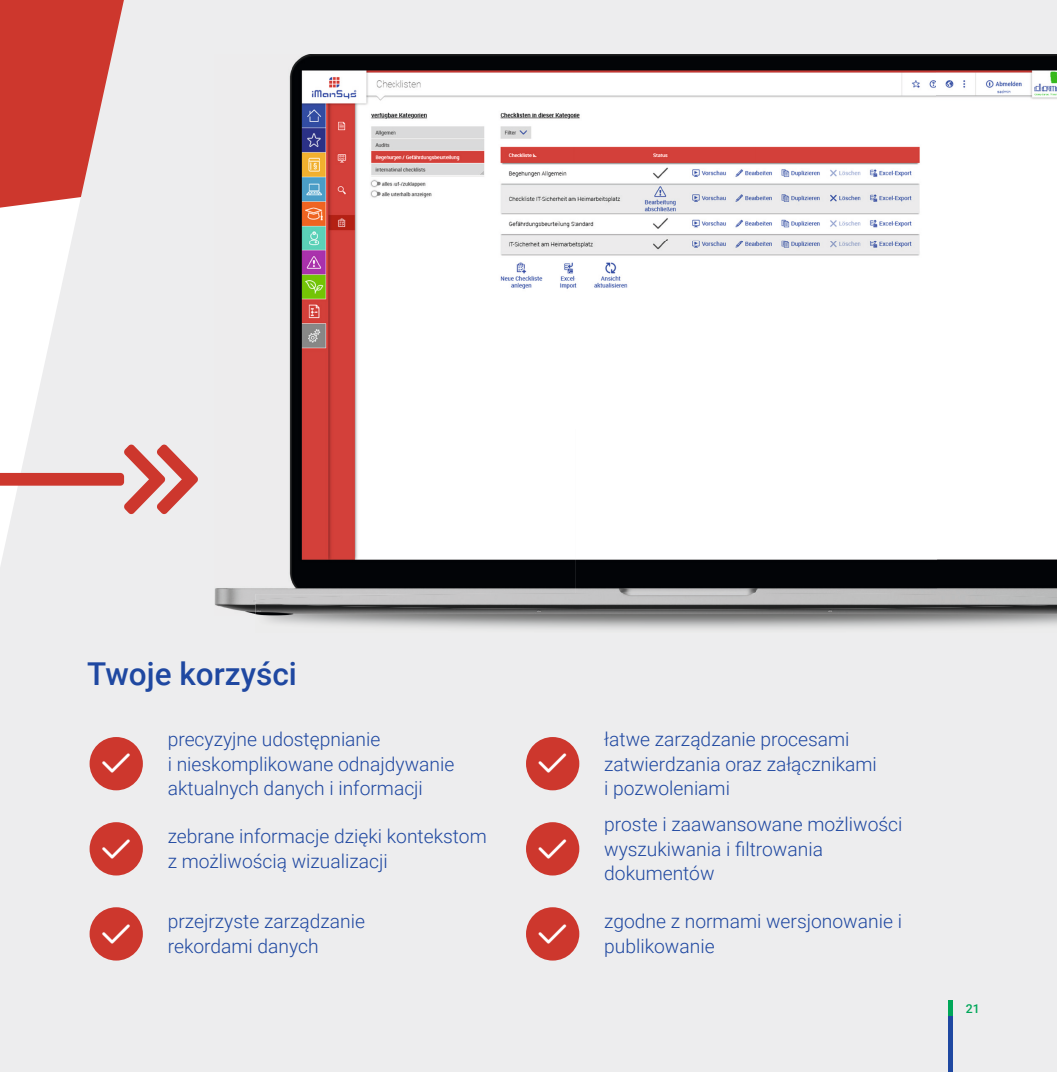
<style>
.page{position:relative;width:1057px;height:1072px;background:#fff}
.page>*{position:absolute;margin:0;border:0;box-sizing:border-box;transform-origin:0 0}
.t1{font:500 31.5px "Roboto";color:#1f48a1}
.t2{font:300 19.25px/24.5px "Roboto";color:#1f48a1}
.t3{font:500 12.25px "Roboto";color:#00a759}
</style>
<div class="page">
<div style="left:0;top:0;width:1057px;height:1071px;background:#ededee"></div>
<div style="left:947px;top:1016px;width:5px;height:55px;background:#1f48a1"></div>
<div style="left:947px;top:1000px;width:5px;height:15px;background:#00a759"></div>
<div style="left:90px;top:737px;width:53px;height:53px;background:#cd372d;border-radius:50%"></div>
<div style="left:90px;top:822px;width:53px;height:53px;background:#cd372d;border-radius:50%"></div>
<div style="left:90px;top:907px;width:53px;height:53px;background:#cd372d;border-radius:50%"></div>
<div style="left:526px;top:737px;width:53px;height:53px;background:#cd372d;border-radius:50%"></div>
<div style="left:526px;top:822px;width:53px;height:53px;background:#cd372d;border-radius:50%"></div>
<div style="left:526px;top:907px;width:53px;height:53px;background:#cd372d;border-radius:50%"></div>
<svg style="left:0;top:444px;width:198px;height:70px;background:#e5bcba"></svg>
<img style="left:255px;top:609px;width:802px;height:24px">
<img style="left:214px;top:54px;width:722px;height:374px">
<img style="left:936px;top:54px;width:121px;height:539px">
<img style="left:214px;top:428px;width:181px;height:187px">
<img style="left:395px;top:428px;width:542px;height:165px">
<img style="left:252px;top:593px;width:805px;height:16px">
<h1 class="t1" style="left:87px;top:651px;width:211px">Twoje korzyści</h1>
<p class="t2" style="left:168px;top:726px;width:288px">precyzyjne udostępnianie<br>i nieskomplikowane odnajdywanie aktualnych danych i informacji</p>
<p class="t2" style="left:168px;top:823px;width:320px">zebrane informacje dzięki kontekstom z możliwością wizualizacji</p>
<p class="t2" style="left:168px;top:908px;width:199px">przejrzyste zarządzanie rekordami danych</p>
<p class="t2" style="left:604px;top:726px;width:274px">łatwe zarządzanie procesami zatwierdzania oraz załącznikami i pozwoleniami</p>
<p class="t2" style="left:604px;top:811px;width:300px">proste i zaawansowane możliwości wyszukiwania i filtrowania dokumentów</p>
<p class="t2" style="left:604px;top:908px;width:299px">zgodne z normami wersjonowanie i publikowanie</p>
<p class="t3" style="left:966px;top:999px;width:15px">21</p>
</div>
